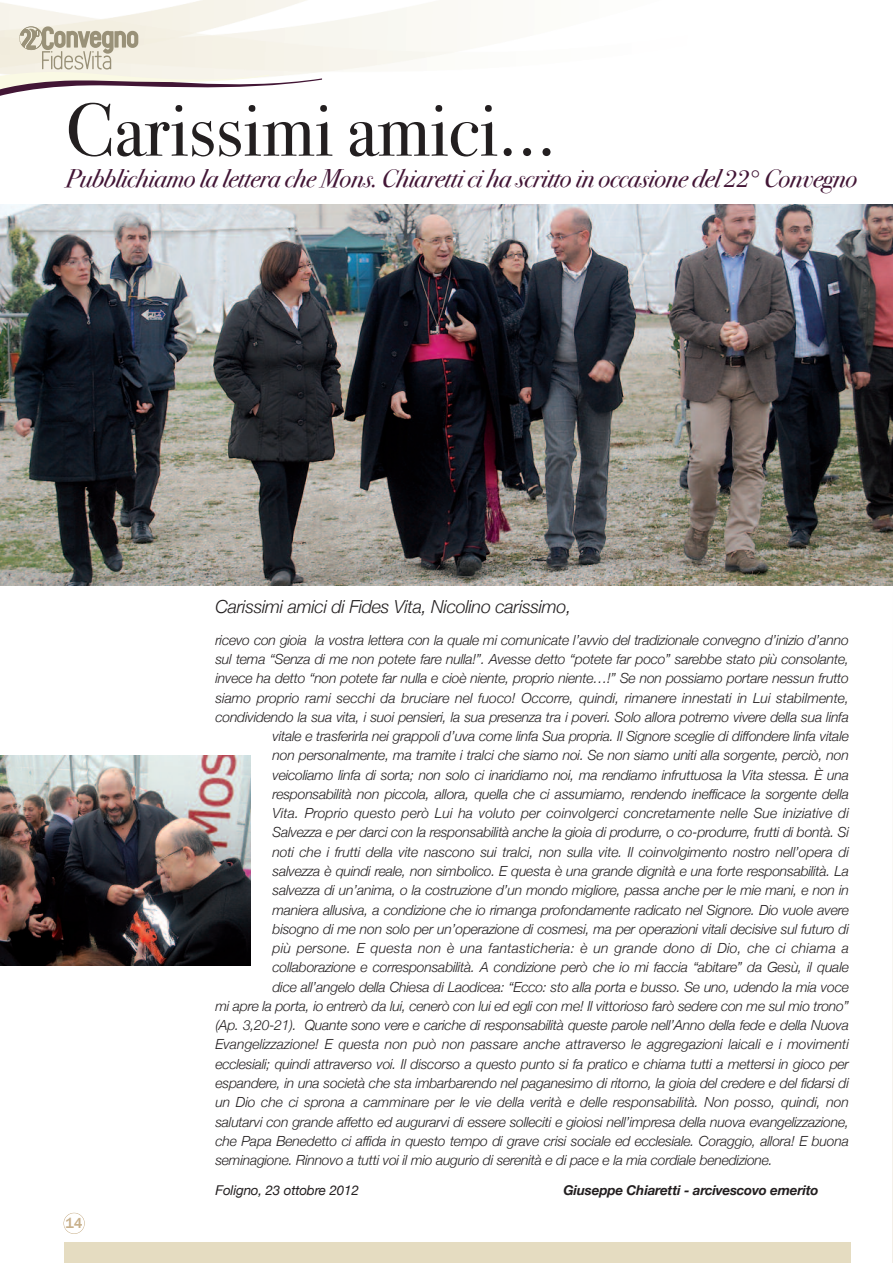
<style>
.page{position:relative;width:893px;height:1263px;background:#fff}
.page>*{position:absolute;margin:0;border:0;box-sizing:border-box;transform-origin:0 0}
.t1{font:75px "Bodoni Svty Two OSITCTT Book";color:#231f20}
.t2{font:25.5px "Bodoni Svty Two OSITCTT Book It";letter-spacing:-.01em;color:#431636}
.t3{font:italic 300 18px "Helvetica Neue";letter-spacing:-.015em;color:#231f20}
.t4{font:500 15px "Franklin Gothic";color:#c8b08b}
.t5{font:italic 300 13.95px "Helvetica Neue";letter-spacing:-.015em;color:#231f20}
.t6{font:italic 300 13.95px "Helvetica Neue";letter-spacing:.005em;color:#231f20}
.t7{font:italic 300 13.95px "Helvetica Neue";letter-spacing:.015em;color:#231f20}
.t8{font:italic 700 13.5px "Helvetica Neue";letter-spacing:-.015em;color:#231f20}
.t9{font:italic 13.5px "Helvetica Neue";letter-spacing:-.015em;color:#231f20}
.s1{font-family:"Bodoni";font-style:italic}
</style>
<div class="page">
<hr style="left:892px;top:0;width:1px;height:1263px;background:#c8b08b">
<div style="left:63px;top:1213px;width:22px;height:21px;border:1px solid #c8b08b;border-radius:50%"></div>
<img style="left:0;top:0;width:893px;height:146px">
<div style="left:64px;top:1242px;width:786px;height:21px;background:#e5dcc1"></div>
<img style="left:0;top:204px;width:893px;height:381px">
<svg style="left:0;top:26px;width:322px;height:73px"></svg>
<img style="left:0;top:756px;width:250px;height:210px">
<h1 class="t1" style="left:66px;top:85px;width:492px">Carissimi amici...</h1>
<h2 class="t2" style="left:66px;top:163px;width:793px">Pubblichiamo la lettera che Mons. Chiaretti ci ha scritto in occasione del <span class="s1">22°</span> Convegno</h2>
<p class="t4" style="left:65px;top:1214px;width:19px">14</p>
<p class="t3" style="left:215px;top:596px;width:357px">Carissimi amici di Fides Vita, Nicolino carissimo,</p>
<p class="t5" style="left:215px;top:631px;width:635px">ricevo con gioia la vostra lettera con la quale mi comunicate l’avvio del tradizionale convegno d’inizio d’anno</p>
<p class="t5" style="left:215px;top:651px;width:635px">sul tema “Senza di me non potete fare nulla!”. Avesse detto “potete far poco” sarebbe stato più consolante,</p>
<p class="t5" style="left:215px;top:670px;width:635px">invece ha detto “non potete far nulla e cioè niente, proprio niente…!” Se non possiamo portare nessun frutto</p>
<p class="t5" style="left:215px;top:689px;width:635px">siamo proprio rami secchi da bruciare nel fuoco! Occorre, quindi, rimanere innestati in Lui stabilmente,</p>
<p class="t5" style="left:215px;top:709px;width:635px">condividendo la sua vita, i suoi pensieri, la sua presenza tra i poveri. Solo allora potremo vivere della sua linfa</p>
<p class="t5" style="left:272px;top:728px;width:578px">vitale e trasferirla nei grappoli d’uva come linfa Sua propria. Il Signore sceglie di diffondere linfa vitale</p>
<p class="t5" style="left:272px;top:747px;width:578px">non personalmente, ma tramite i tralci che siamo noi. Se non siamo uniti alla sorgente, perciò, non</p>
<p class="t5" style="left:272px;top:766px;width:578px">veicoliamo linfa di sorta; non solo ci inaridiamo noi, ma rendiamo infruttuosa la Vita stessa. È una</p>
<p class="t5" style="left:272px;top:786px;width:578px">responsabilità non piccola, allora, quella che ci assumiamo, rendendo inefficace la sorgente della</p>
<p class="t6" style="left:272px;top:805px;width:578px">Vita. Proprio questo però Lui ha voluto per coinvolgerci concretamente nelle Sue iniziative di</p>
<p class="t5" style="left:272px;top:824px;width:578px">Salvezza e per darci con la responsabilità anche la gioia di produrre, o co-produrre, frutti di bontà. Si</p>
<p class="t5" style="left:272px;top:843px;width:578px">noti che i frutti della vite nascono sui tralci, non sulla vite. Il coinvolgimento nostro nell’opera di</p>
<p class="t5" style="left:272px;top:863px;width:578px">salvezza è quindi reale, non simbolico. E questa è una grande dignità e una forte responsabilità. La</p>
<p class="t5" style="left:272px;top:882px;width:578px">salvezza di un’anima, o la costruzione d’un mondo migliore, passa anche per le mie mani, e non in</p>
<p class="t5" style="left:273px;top:901px;width:578px">maniera allusiva, a condizione che io rimanga profondamente radicato nel Signore. Dio vuole avere</p>
<p class="t5" style="left:273px;top:920px;width:578px">bisogno di me non solo per un’operazione di cosmesi, ma per operazioni vitali decisive sul futuro di</p>
<p class="t7" style="left:273px;top:940px;width:578px">più persone. E questa non è una fantasticheria: è un grande dono di Dio, che ci chiama a</p>
<p class="t5" style="left:272px;top:959px;width:578px">collaborazione e corresponsabilità. A condizione però che io mi faccia “abitare” da Gesù, il quale</p>
<p class="t5" style="left:272px;top:978px;width:578px">dice all’angelo della Chiesa di Laodicea: “Ecco: sto alla porta e busso. Se uno, udendo la mia voce</p>
<p class="t5" style="left:215px;top:998px;width:635px">mi apre la porta, io entrerò da lui, cenerò con lui ed egli con me! Il vittorioso farò sedere con me sul mio trono”</p>
<p class="t5" style="left:215px;top:1017px;width:635px">(Ap. 3,20-21). Quante sono vere e cariche di responsabilità queste parole nell’Anno della fede e della Nuova</p>
<p class="t5" style="left:215px;top:1036px;width:635px">Evangelizzazione! E questa non può non passare anche attraverso le aggregazioni laicali e i movimenti</p>
<p class="t5" style="left:215px;top:1055px;width:635px">ecclesiali; quindi attraverso voi. Il discorso a questo punto si fa pratico e chiama tutti a mettersi in gioco per</p>
<p class="t5" style="left:215px;top:1075px;width:635px">espandere, in una società che sta imbarbarendo nel paganesimo di ritorno, la gioia del credere e del fidarsi di</p>
<p class="t5" style="left:215px;top:1094px;width:635px">un Dio che ci sprona a camminare per le vie della verità e delle responsabilità. Non posso, quindi, non</p>
<p class="t5" style="left:215px;top:1113px;width:635px">salutarvi con grande affetto ed augurarvi di essere solleciti e gioiosi nell’impresa della nuova evangelizzazione,</p>
<p class="t5" style="left:215px;top:1132px;width:635px">che Papa Benedetto ci affida in questo tempo di grave crisi sociale ed ecclesiale. Coraggio, allora! E buona</p>
<p class="t5" style="left:215px;top:1152px;width:559px">seminagione. Rinnovo a tutti voi il mio augurio di serenità e di pace e la mia cordiale benedizione.</p>
<p class="t9" style="left:215px;top:1182px;width:145px">Foligno, 23 ottobre 2012</p>
<p class="t8" style="left:564px;top:1182px;width:256px">Giuseppe Chiaretti - arcivescovo emerito</p>
</div>
